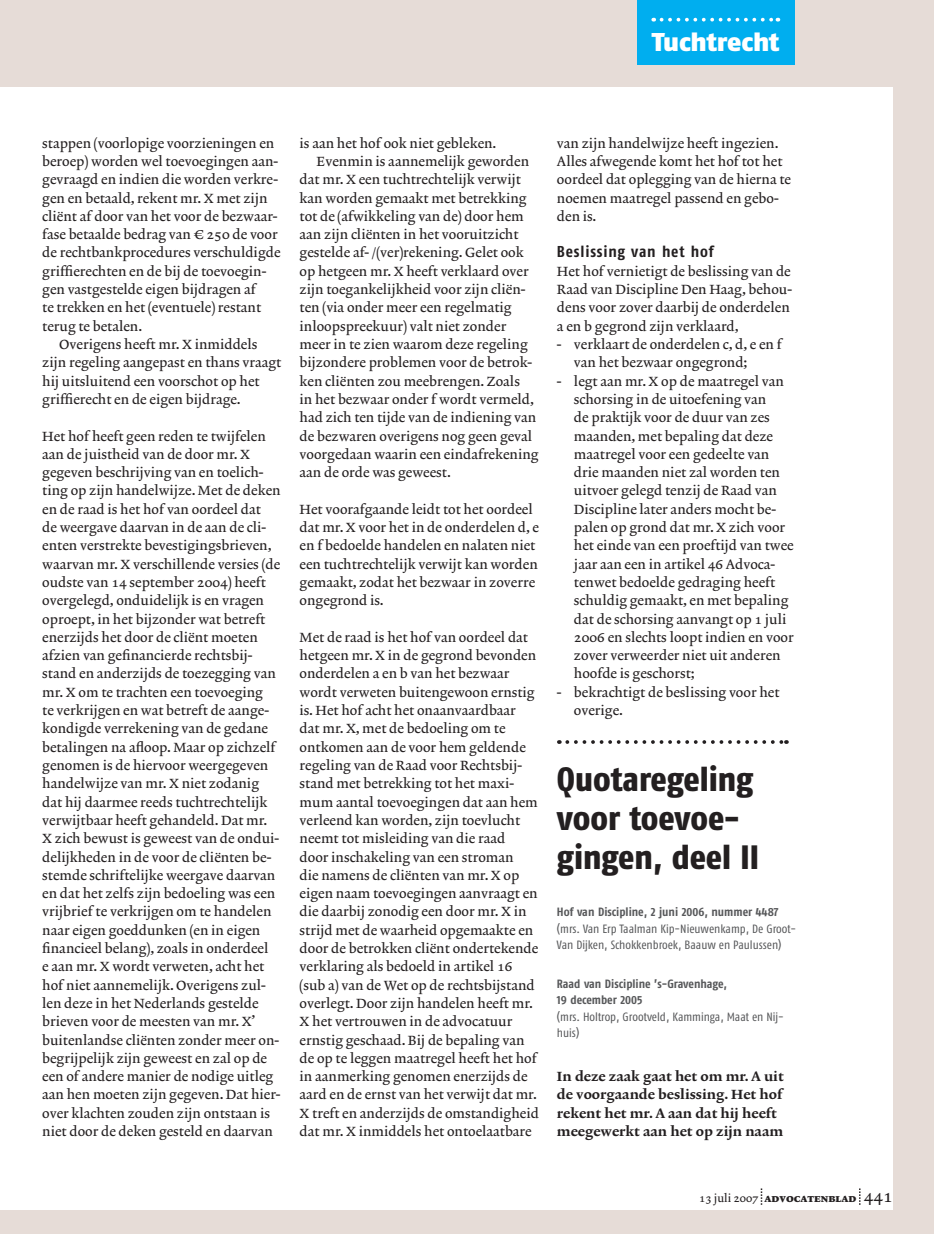
<style>
.page{position:relative;width:934px;height:1234px;background:#e6dcd7}
.page>*{position:absolute;margin:0;border:0;box-sizing:border-box;transform-origin:0 0}
.t1{font:33.75px/39px "Fago Co Exb Lf";color:#231f20}
.t2{font:25.65px "Fago No Black Lf";letter-spacing:-.005em;color:#fff}
.t3{font:15.75px "Fago Co Bold Lf";letter-spacing:.05em;color:#231f20}
.t4{font:500 13.5px/18.3px "Lexicon No 2 Roman A";color:#231f20}
.t5{font:500 13.5px/18.3px "Lexicon No 2 Roman D";color:#231f20}
.t6{font:12px/16.5px "Fago Co Regular Lf";color:#57585a}
.t7{font:12px/16.5px "Fago Co Bold Lf";color:#57585a}
.t8{font:11.25px "Lexicon No 2 Roman F Exp";color:#231f20}
.s1{font-family:"Lexicon Xtra V05";font-weight:400}
.s2{font-family:"Lexicon No 2 Roman A";font-weight:500}
.s3{font-family:"Lexicon No 2 Roman A";font-weight:500;font-size:17.25px}
</style>
<div class="page">
<div style="left:0;top:87px;width:893px;height:1122px;background:#fff"></div>
<svg style="left:761px;top:1188px;width:1px;height:17px"></svg>
<svg style="left:859px;top:1188px;width:1px;height:17px"></svg>
<div style="left:637px;top:0;width:158px;height:65px;background:#00aeef"></div>
<svg style="left:661px;top:18px;width:117px;height:4px"></svg>
<svg style="left:567px;top:740px;width:220px;height:4px"></svg>
<h2 class="t2" style="left:651px;top:27px;width:130px">Tuchtrecht</h2>
<p class="t4" style="left:42px;top:134px;width:234px">stappen (voorlopige voorzieningen en</p>
<p class="t4" style="left:42px;top:153px;width:237px">beroep) worden wel toevoegingen aan-</p>
<p class="t4" style="left:42px;top:171px;width:237px">gevraagd en indien die worden verkre-</p>
<p class="t4" style="left:42px;top:189px;width:227px">gen en betaald, rekent mr. X met zijn</p>
<p class="t4" style="left:42px;top:208px;width:237px">cliënt af door van het voor de bezwaar-</p>
<p class="t4" style="left:42px;top:226px;width:237px">fase betaalde bedrag van <span class="s1">H</span> 250 de voor</p>
<p class="t4" style="left:42px;top:244px;width:240px">de rechtbankprocedures verschuldigde</p>
<p class="t4" style="left:42px;top:263px;width:226px">griffierechten en de bij de toevoegin-</p>
<p class="t4" style="left:42px;top:281px;width:215px">gen vastgestelde eigen bijdragen af</p>
<p class="t4" style="left:42px;top:299px;width:220px">te trekken en het (eventuele) restant</p>
<p class="t4" style="left:42px;top:317px;width:102px">terug te betalen.</p>
<p class="t4" style="left:59px;top:336px;width:200px">Overigens heeft mr. X inmiddels</p>
<p class="t4" style="left:42px;top:354px;width:241px">zijn regeling aangepast en thans vraagt</p>
<p class="t4" style="left:42px;top:372px;width:219px">hij uitsluitend een voorschot op het</p>
<p class="t4" style="left:42px;top:391px;width:200px">griffierecht en de eigen bijdrage.</p>
<p class="t4" style="left:42px;top:427px;width:240px">Het hof heeft geen reden te twijfelen aan de juistheid van de door mr. X gegeven beschrijving van en toelich&shy;ting op zijn handelwijze. Met de deken en de raad is het hof van oordeel dat<br>de weergave daarvan in de aan de cli&shy;ënten verstrekte bevestigingsbrieven, waarvan mr. X verschillende versies (de oudste van 14 september 2004) heeft overgelegd, onduidelijk is en vragen oproept, in het bijzonder wat betreft enerzijds het door de cliënt moeten afzien van gefinancierde rechtsbij&shy;stand en anderzijds de toezegging van mr. X om te trachten een toevoeging<br>te verkrijgen en wat betreft de aange&shy;kondigde verrekening van de gedane betalingen na afloop. Maar op zichzelf genomen is de hiervoor weergegeven handelwijze van mr. X niet zodanig dat hij daarmee reeds tuchtrechtelijk verwijtbaar heeft gehandeld. Dat mr.<br>X zich bewust is geweest van de ondui&shy;delijkheden in de voor de cliënten be&shy;stemde schriftelijke weergave daarvan en dat het zelfs zijn bedoeling was een vrijbrief te verkrijgen om te handelen naar eigen goeddunken (en in eigen financieel belang), zoals in onderdeel<br>e aan mr. X wordt verweten, acht het hof niet aannemelijk. Overigens zul&shy;len deze in het Nederlands gestelde brieven voor de meesten van mr. X’ buitenlandse cliënten zonder meer on&shy;begrijpelijk zijn geweest en zal op de een of andere manier de nodige uitleg aan hen moeten zijn gegeven. Dat hier&shy;over klachten zouden zijn ontstaan is niet door de deken gesteld en daarvan</p>
<p class="t4" style="left:300px;top:134px;width:198px">is aan het hof ook niet gebleken.</p>
<p class="t4" style="left:317px;top:153px;width:214px">Evenmin is aannemelijk geworden</p>
<p class="t4" style="left:300px;top:171px;width:223px">dat mr. X een tuchtrechtelijk verwijt</p>
<p class="t4" style="left:300px;top:189px;width:229px">kan worden gemaakt met betrekking</p>
<p class="t4" style="left:300px;top:208px;width:226px">tot de (afwikkeling van de) door hem</p>
<p class="t4" style="left:300px;top:226px;width:220px">aan zijn cliënten in het vooruitzicht</p>
<p class="t4" style="left:300px;top:244px;width:226px">gestelde af- /(ver)rekening. Gelet ook</p>
<p class="t4" style="left:300px;top:263px;width:231px">op hetgeen mr. X heeft verklaard over</p>
<p class="t4" style="left:300px;top:281px;width:227px">zijn toegankelijkheid voor zijn cliën-</p>
<p class="t4" style="left:300px;top:299px;width:214px">ten (via onder meer een regelmatig</p>
<p class="t4" style="left:300px;top:317px;width:208px">inloopspreekuur) valt niet zonder</p>
<p class="t4" style="left:300px;top:336px;width:230px">meer in te zien waarom deze regeling</p>
<p class="t4" style="left:300px;top:354px;width:234px">bijzondere problemen voor de betrok-</p>
<p class="t4" style="left:300px;top:372px;width:222px">ken cliënten zou meebrengen. Zoals</p>
<p class="t4" style="left:300px;top:391px;width:236px">in het bezwaar onder f wordt vermeld,</p>
<p class="t4" style="left:300px;top:409px;width:238px">had zich ten tijde van de indiening van</p>
<p class="t4" style="left:300px;top:427px;width:234px">de bezwaren overigens nog geen geval</p>
<p class="t4" style="left:300px;top:446px;width:241px">voorgedaan waarin een eindafrekening</p>
<p class="t4" style="left:300px;top:464px;width:153px">aan de orde was geweest.</p>
<p class="t4" style="left:300px;top:500px;width:241px">Het voorafgaande leidt tot het oordeel dat mr. X voor het in de onderdelen d, e en f bedoelde handelen en nalaten niet een tuchtrechtelijk verwijt kan worden gemaakt, zodat het bezwaar in zoverre ongegrond is.</p>
<p class="t4" style="left:300px;top:629px;width:241px">Met de raad is het hof van oordeel dat hetgeen mr. X in de gegrond bevonden onderdelen a en b van het bezwaar wordt verweten buitengewoon ernstig is. Het hof acht het onaanvaardbaar dat mr. X, met de bedoeling om te ontkomen aan de voor hem geldende regeling van de Raad voor Rechtsbij&shy;stand met betrekking tot het maxi&shy;mum aantal toevoegingen dat aan hem verleend kan worden, zijn toevlucht neemt tot misleiding van die raad<br>door inschakeling van een stroman<br>die namens de cliënten van mr. X op eigen naam toevoegingen aanvraagt en die daarbij zonodig een door mr. X in strijd met de waarheid opgemaakte en door de betrokken cliënt ondertekende verklaring als bedoeld in artikel 16 (sub a) van de Wet op de rechtsbijstand overlegt. Door zijn handelen heeft mr.<br>X het vertrouwen in de advocatuur ernstig geschaad. Bij de bepaling van de op te leggen maatregel heeft het hof in aanmerking genomen enerzijds de aard en de ernst van het verwijt dat mr.<br>X treft en anderzijds de omstandigheid dat mr. X inmiddels het ontoelaatbare</p>
<p class="t4" style="left:557px;top:134px;width:236px">van zijn handelwijze heeft ingezien.<br>Alles afwegende komt het hof tot het oordeel dat oplegging van de hierna te noemen maatregel passend en gebo&shy;den is.</p>
<p class="t3" style="left:557px;top:243px;width:158px">Beslissing van het hof</p>
<p class="t4" style="left:557px;top:263px;width:237px">Het hof vernietigt de beslissing van de Raad van Discipline Den Haag, behou&shy;dens voor zover daarbij de onderdelen a en b gegrond zijn verklaard,</p>
<p class="t4" style="left:574px;top:336px;width:209px;text-indent:-17px">- verklaart de onderdelen c, d, e en f van het bezwaar ongegrond;</p>
<p class="t4" style="left:574px;top:372px;width:221px;text-indent:-17px">- legt aan mr. X op de maatregel van schorsing in de uitoefening van<br>de praktijk voor de duur van zes maanden, met bepaling dat deze maatregel voor een gedeelte van drie maanden niet zal worden ten uitvoer gelegd tenzij de Raad van<br>Discipline later anders mocht be&shy;palen op grond dat mr. X zich voor het einde van een proeftijd van twee jaar aan een in artikel 46 Advoca&shy;tenwet bedoelde gedraging heeft schuldig gemaakt, en met bepaling dat de schorsing aanvangt op 1 juli<br>2006 en slechts loopt indien en voor zover verweerder niet uit anderen hoofde is geschorst;</p>
<p class="t4" style="left:574px;top:683px;width:207px;text-indent:-17px">- bekrachtigt de beslissing voor het overige.</p>
<h1 class="t1" style="left:557px;top:759px;width:204px">Quotaregeling voor toevoe&shy;gingen, deel II</h1>
<p class="t7" style="left:557px;top:904px;width:223px">Hof van Discipline, 2 juni 2006, nummer 4487</p>
<p class="t6" style="left:557px;top:920px;width:241px">(mrs. Van Erp Taalman Kip-Nieuwenkamp, De Groot-<br>Van Dijken, Schokkenbroek, Baauw en Paulussen)</p>
<p class="t7" style="left:557px;top:975px;width:172px">Raad van Discipline ’s-Gravenhage,<br>19 december 2005</p>
<p class="t6" style="left:557px;top:1008px;width:229px">(mrs. Holtrop, Grootveld, Kamminga, Maat en Nij&shy;huis)</p>
<p class="t5" style="left:557px;top:1068px;width:228px">In deze zaak gaat het om mr. A uit de voorgaande beslissing. Het hof rekent het mr. A aan dat hij heeft meegewerkt aan het op zijn naam</p>
<p class="t8" style="left:699px;top:1191px;width:195px"><span class="s2">13 juli 2007</span> advocatenblad <span class="s3">441</span></p>
</div>
